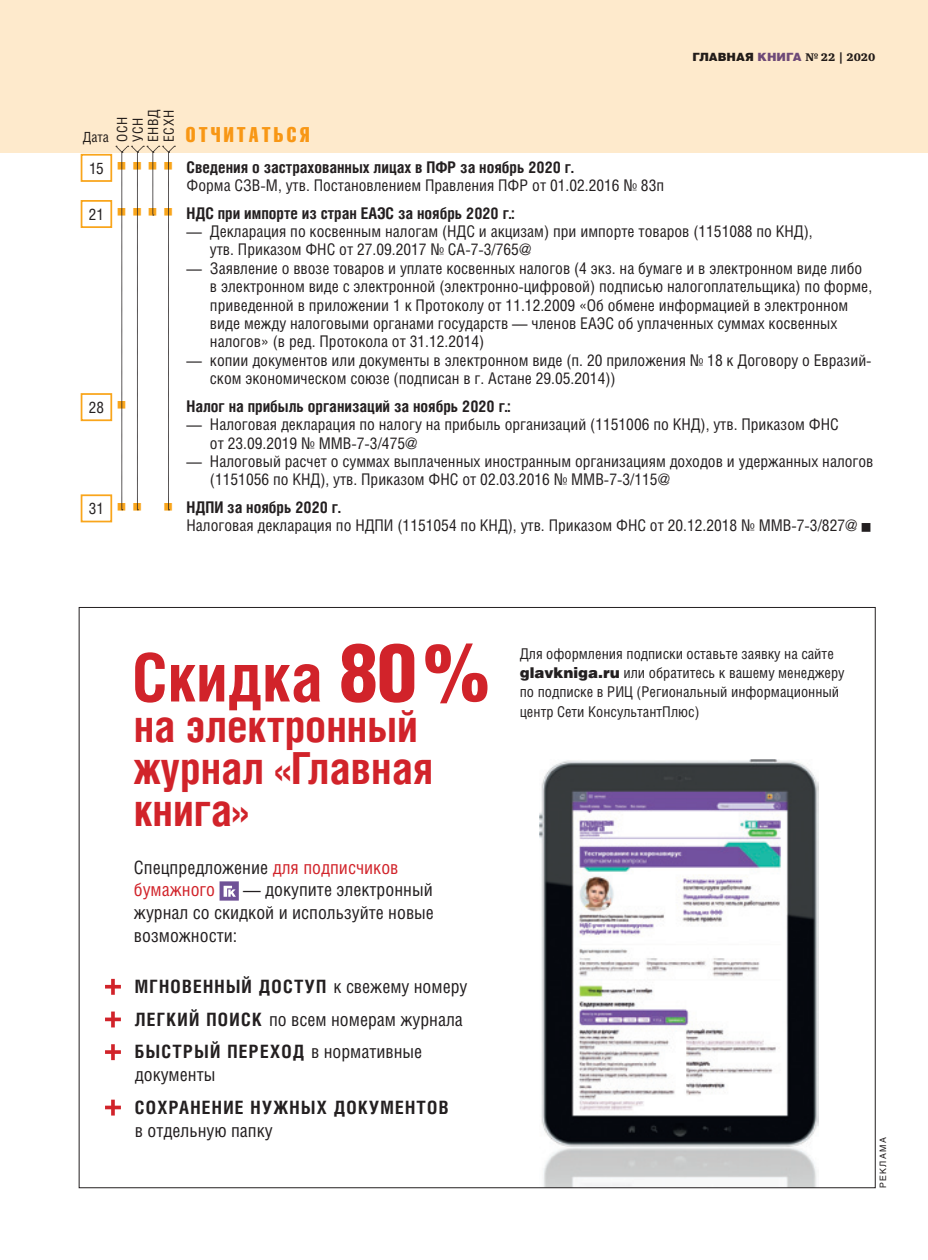
<style>
.page{position:relative;width:928px;height:1260px;background:#fff}
.page>*{position:absolute;margin:0;border:0;box-sizing:border-box;transform-origin:0 0}
.t1{font:700 66.85px "Helios Cond";color:#d1232a}
.t2{font:700 44.27px/42px "Helios Cond";color:#d1232a}
.t3{font:21px "Helios Compressed";letter-spacing:.15em;color:#f9a51b}
.t4{font:18.38px/22.8px "Helios Cond";color:#231f20}
.t5{font:700 18.38px/22.8px "Helios Cond";letter-spacing:.07em;color:#231f20}
.t6{font:18.38px/22.8px "Helios Cond";color:#d1232a}
.cal_table___body{font:16.1px/18.4px "Helios Cond";color:#231f20}
.cal_table___hdg{font:700 16.1px "Helios Cond";color:#231f20}
.t7{font:15.75px "Helios Cond";color:#231f20}
.t8{font:14.88px/19.2px "Helios Cond";color:#231f20}
.t9{font:14px "Helios Cond";letter-spacing:.05em;color:#231f20}
.t10{font:11.38px "Charter Black ITCC";color:#231f20}
.t11{font:8.75px "Helios";letter-spacing:.145em;color:#231f20}
.s1{font-family:"Helios";font-weight:900}
.s2{font-family:"Helios";font-weight:900;color:#6f5197}
.s3{font-weight:900;font-size:80.67px}
.s4{color:#231f20}
.s5{font-weight:400}
.s6{font-weight:700}
</style>
<div class="page">
<div style="left:81px;top:154px;width:31px;height:28px;border:2px solid #f9a51b"></div>
<div style="left:81px;top:200px;width:31px;height:28px;border:2px solid #f9a51b"></div>
<div style="left:81px;top:393px;width:31px;height:28px;border:2px solid #f9a51b"></div>
<div style="left:81px;top:494px;width:31px;height:28px;border:2px solid #f9a51b"></div>
<div style="left:0;top:0;width:928px;height:152px;background:#feeacc"></div>
<img style="left:539px;top:759px;width:279px;height:427px">
<svg style="left:105px;top:979px;width:16px;height:16px"></svg>
<svg style="left:105px;top:1012px;width:16px;height:15px"></svg>
<svg style="left:105px;top:1044px;width:16px;height:16px"></svg>
<svg style="left:105px;top:1100px;width:16px;height:16px"></svg>
<svg style="left:219px;top:881px;width:20px;height:20px"></svg>
<svg style="left:116px;top:146px;width:59px;height:365px"></svg>
<p class="t9" style="left:83px;top:129px;width:27px">Дата</p>
<p class="t9" style="left:114px;top:142px;width:27px;rotate:-90deg">ОСН</p>
<p class="t9" style="left:129px;top:142px;width:26px;rotate:-90deg">УСН</p>
<p class="t9" style="left:145px;top:142px;width:34px;rotate:-90deg">ЕНВД</p>
<p class="t9" style="left:160px;top:142px;width:34px;rotate:-90deg">ЕСХН</p>
<p class="t3" style="left:186px;top:122px;width:125px">ОТЧИТАТЬСЯ</p>
<p class="t10" style="left:692px;top:51px;width:184px"><span class="s1">ГЛАВНАЯ</span> <span class="s2">КНИГА</span> № 22 | 2020</p>
<p class="t7" style="left:89px;top:158px;width:16px">15</p>
<p class="cal_table___hdg" style="left:186px;top:157px;width:389px">Сведения о застрахованных лицах в ПФР за ноябрь 2020 г.</p>
<p class="cal_table___body" style="left:186px;top:176px;width:479px">Форма СЗВ-М, утв. Постановлением Правления ПФР от 01.02.2016 № 83п</p>
<p class="t7" style="left:89px;top:205px;width:17px">21</p>
<p class="cal_table___hdg" style="left:186px;top:203px;width:330px">НДС при импорте из стран ЕАЭС за ноябрь 2020 г.:</p>
<p class="cal_table___body" style="left:210px;top:222px;width:604px;text-indent:-24px">— Декларация по косвенным налогам (НДС и акцизам) при импорте товаров (1151088 по КНД), утв. Приказом ФНС от 27.09.2017 № СА-7-3/765@</p>
<p class="cal_table___body" style="left:210px;top:259px;width:663px;text-indent:-24px">— Заявление о ввозе товаров и уплате косвенных налогов (4 экз. на бумаге и в электронном виде либо в электронном виде с электронной (электронно-цифровой) подписью налогоплательщика) по форме, приведенной в приложении 1 к Протоколу от 11.12.2009 «Об обмене информацией в электронном виде между налоговыми органами государств — членов ЕАЭС об уплаченных суммах косвенных налогов» (в ред. Протокола от 31.12.2014)</p>
<p class="cal_table___body" style="left:210px;top:350px;width:663px;text-indent:-24px">— копии документов или документы в электронном виде (п. 20 приложения № 18 к Договору о Евразий&shy;ском экономическом союзе (подписан в г. Астане 29.05.2014))</p>
<p class="t7" style="left:89px;top:398px;width:17px">28</p>
<p class="cal_table___hdg" style="left:186px;top:396px;width:326px">Налог на прибыль организаций за ноябрь 2020 г.:</p>
<p class="cal_table___body" style="left:210px;top:415px;width:630px;text-indent:-24px">— Налоговая декларация по налогу на прибыль организаций (1151006 по КНД), утв. Приказом ФНС от 23.09.2019 № ММВ-7-3/475@</p>
<p class="cal_table___body" style="left:210px;top:452px;width:665px;text-indent:-24px">— Налоговый расчет о суммах выплаченных иностранным организациям доходов и удержанных налогов (1151056 по КНД), утв. Приказом ФНС от 02.03.2016 № ММВ-7-3/115@</p>
<p class="t7" style="left:89px;top:499px;width:17px">31</p>
<p class="cal_table___hdg" style="left:186px;top:498px;width:156px">НДПИ за ноябрь 2020 г.</p>
<p class="cal_table___body" style="left:186px;top:516px;width:672px">Налоговая декларация по НДПИ (1151054 по КНД), утв. Приказом ФНС от 20.12.2018 № ММВ-7-3/827@</p>
<p class="t1" style="left:132px;top:638px;width:358px">Скидка <span class="s3">80%</span></p>
<p class="t2" style="left:134px;top:704px;width:301px">на электронный журнал «Главная книга»</p>
<p class="t6" style="left:134px;top:855px;width:266px"><span class="s4">Спецпредложение</span> для подписчиков бумажного</p>
<p class="t4" style="left:134px;top:878px;width:301px;text-align:justify;text-indent:109px">— докупите электронный журнал со скидкой и используйте новые возможности:</p>
<p class="t5" style="left:135px;top:975px;width:334px">МГНОВЕННЫЙ ДОСТУП <span class="s5">к свежему номеру</span></p>
<p class="t4" style="left:135px;top:1007px;width:329px"><span class="s6">ЛЕГКИЙ ПОИСК</span> по всем номерам журнала</p>
<p class="t4" style="left:135px;top:1040px;width:289px"><span class="s6">БЫСТРЫЙ ПЕРЕХОД</span> в нормативные документы</p>
<p class="t5" style="left:135px;top:1095px;width:315px">СОХРАНЕНИЕ НУЖНЫХ ДОКУМЕНТОВ <span class="s5">в отдельную папку</span></p>
<p class="t8" style="left:520px;top:644px;width:326px">Для оформления подписки оставьте заявку на сайте <span class="s1">glavkniga.ru</span> или обратитесь к вашему менеджеру по подписке в РИЦ (Региональный информационный центр Сети КонсультантПлюс)</p>
<p class="t11" style="left:877px;top:1188px;width:52px;rotate:-90deg">РЕКЛАМА</p>
</div>
